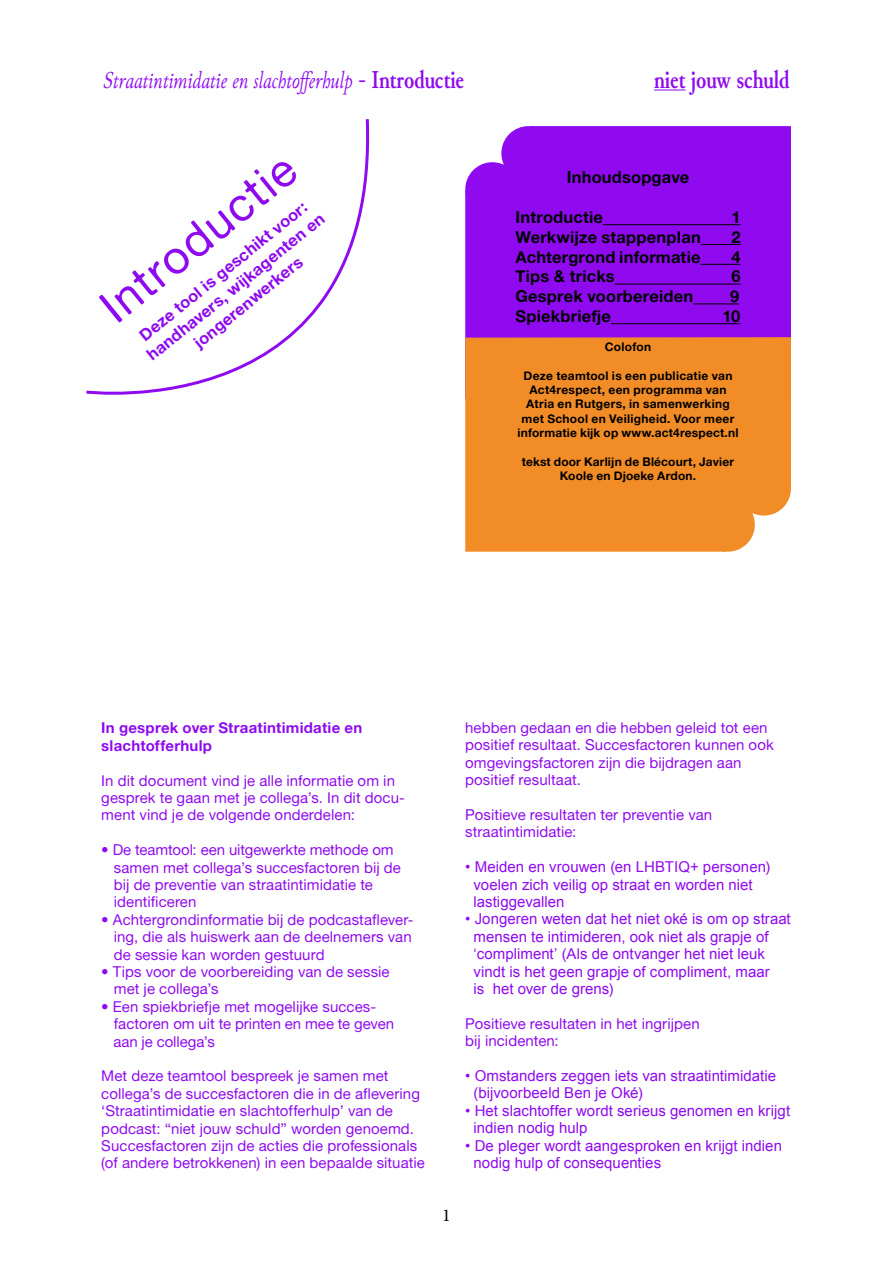
<style>
.page{position:relative;width:893px;height:1263px;background:#fff}
.page>*{position:absolute;margin:0;border:0;box-sizing:border-box;transform-origin:0 0}
.t1{font:46.5px "Alte Haas Grotesk";color:#8f0aef}
.t2{font:700 condensed 25.5px "Junicode";color:#8f0aef}
.t3{font:italic condensed 24px "Junicode";color:#8f0aef}
.t4{font:18px "Minion Pro";color:#000}
.t5{font:16.5px "Alte Haas Grotesk Bold";letter-spacing:.01em;color:#000}
.t6{font:16.5px/19.8px "Alte Haas Grotesk Bold";color:#8f0aef;text-align:center}
.t7{font:15px/17.4px "Alte Haas Grotesk";letter-spacing:.005em;color:#8f0aef}
.t8{font:15px/17.4px "Arial";letter-spacing:.005em;color:#8f0aef}
.t9{font:15px/17.4px "Alte Haas Grotesk Bold";letter-spacing:.015em;color:#8f0aef}
.t10{font:12px/14.4px "Alte Haas Grotesk Bold";letter-spacing:.015em;color:#000;text-align:center}
.s1{font-weight:700;font-style:normal;font-size:25.5px}
</style>
<div class="page">
<hr style="left:654px;top:90px;width:32px;height:1px;background:#8f0aef">
<svg style="left:86px;top:119px;width:284px;height:276px"></svg>
<div style="left:465px;top:126px;width:326px;height:211px;background:#8f0aef"></div>
<svg style="left:465px;top:126px;width:91px;height:91px"></svg>
<div style="left:465px;top:337px;width:326px;height:215px;background:#f18c26"></div>
<svg style="left:700px;top:461px;width:91px;height:91px"></svg>
<hr style="left:603px;top:224px;width:137px;height:1px;background:#000">
<hr style="left:701px;top:244px;width:39px;height:1px;background:#000">
<hr style="left:701px;top:264px;width:39px;height:1px;background:#000">
<hr style="left:615px;top:284px;width:125px;height:1px;background:#000">
<hr style="left:693px;top:303px;width:46px;height:1px;background:#000">
<hr style="left:611px;top:323px;width:129px;height:1px;background:#000">
<h3 class="t3" style="left:103px;top:62px;width:363px">Straatintimidatie en slachtofferhulp <span class="s1">- Introductie</span></h3>
<h2 class="t2" style="left:654px;top:60px;width:137px">niet jouw schuld</h2>
<h1 class="t1" style="left:89px;top:291px;width:239px;rotate:-39deg">Introductie</h1>
<p class="t6" style="left:130px;top:333px;width:225px;rotate:-39deg">Deze tool is geschikt voor: handhavers, wijkagenten en jongerenwerkers</p>
<p class="t5" style="left:567px;top:167px;width:124px">Inhoudsopgave</p>
<p class="t5" style="left:515px;top:207px;width:89px">Introductie</p>
<p class="t5" style="left:731px;top:207px;width:11px">1</p>
<p class="t5" style="left:515px;top:227px;width:187px">Werkwijze stappenplan</p>
<p class="t5" style="left:731px;top:227px;width:11px">2</p>
<p class="t5" style="left:515px;top:247px;width:187px">Achtergrond informatie</p>
<p class="t5" style="left:731px;top:247px;width:11px">4</p>
<p class="t5" style="left:515px;top:266px;width:101px">Tips &amp; tricks</p>
<p class="t5" style="left:731px;top:266px;width:11px">6</p>
<p class="t5" style="left:515px;top:286px;width:179px">Gesprek voorbereiden</p>
<p class="t5" style="left:730px;top:286px;width:11px">9</p>
<p class="t5" style="left:515px;top:306px;width:97px">Spiekbriefje</p>
<p class="t5" style="left:722px;top:306px;width:19px">10</p>
<p class="t10" style="left:605px;top:339px;width:48px">Colofon</p>
<p class="t10" style="left:517px;top:368px;width:222px">Deze teamtool is een publicatie van Act4respect, een programma van Atria en Rutgers, in samenwerking met School en Veiligheid. Voor meer informatie kijk op www.act4respect.nl</p>
<p class="t10" style="left:522px;top:454px;width:214px">tekst door Karlijn de Blécourt, Javier<br>Koole en Djoeke Ardon.</p>
<p class="t9" style="left:101px;top:719px;width:262px">In gesprek over Straatintimidatie en slachtofferhulp</p>
<p class="t7" style="left:101px;top:771px;width:305px">In dit document vind je alle informatie om in gesprek te gaan met je collega’s. In dit docu&shy;ment vind je de volgende onderdelen:</p>
<p class="t7" style="left:114px;top:841px;width:289px;text-indent:-13px">• De teamtool: een uitgewerkte methode om samen met collega’s succesfactoren bij de bij de preventie van straatintimidatie te identificeren</p>
<p class="t7" style="left:114px;top:910px;width:301px;text-align:justify;text-indent:-13px">• Achtergrondinformatie bij de podcastaflever&shy;ing, die als huiswerk aan de deelnemers van de sessie kan worden gestuurd</p>
<p class="t7" style="left:114px;top:963px;width:277px;text-indent:-13px">• Tips voor de voorbereiding van de sessie met je collega’s</p>
<p class="t7" style="left:113px;top:997px;width:282px;text-indent:-12px">• Een spiekbriefje met mogelijke succes&shy;factoren om uit te printen en mee te geven aan je collega’s</p>
<p class="t7" style="left:101px;top:1067px;width:325px">Met deze teamtool bespreek je samen met collega’s de succesfactoren die in de aflevering ‘Straatintimidatie en slachtofferhulp’ van de podcast: “niet jouw schuld” worden genoemd.<br>Succesfactoren zijn de acties die professionals (of andere betrokkenen) in een bepaalde situatie</p>
<p class="t4" style="left:442px;top:1203px;width:10px">1</p>
<p class="t7" style="left:465px;top:719px;width:310px">hebben gedaan en die hebben geleid tot een positief resultaat. Succesfactoren kunnen ook omgevingsfactoren zijn die bijdragen aan positief resultaat.</p>
<p class="t7" style="left:465px;top:806px;width:249px">Positieve resultaten ter preventie van straatintimidatie:</p>
<p class="t8" style="left:474px;top:858px;width:298px;text-indent:-8px">• Meiden en vrouwen (en LHBTIQ+ personen) voelen zich veilig op straat en worden niet lastiggevallen</p>
<p class="t8" style="left:474px;top:910px;width:319px;text-indent:-8px">• Jongeren weten dat het niet oké is om op straat mensen te intimideren, ook niet als grapje of ‘compliment’ (Als de ontvanger het niet leuk vindt is het geen grapje of compliment, maar<br>is het over de grens)</p>
<p class="t7" style="left:465px;top:1014px;width:236px">Positieve resultaten in het ingrijpen bij incidenten:</p>
<p class="t8" style="left:474px;top:1067px;width:304px;text-indent:-8px">• Omstanders zeggen iets van straatintimidatie (bijvoorbeeld Ben je Oké)</p>
<p class="t8" style="left:474px;top:1102px;width:318px;text-indent:-8px">• Het slachtoffer wordt serieus genomen en krijgt indien nodig hulp</p>
<p class="t8" style="left:474px;top:1137px;width:310px;text-indent:-8px">• De pleger wordt aangesproken en krijgt indien nodig hulp of consequenties</p>
</div>
